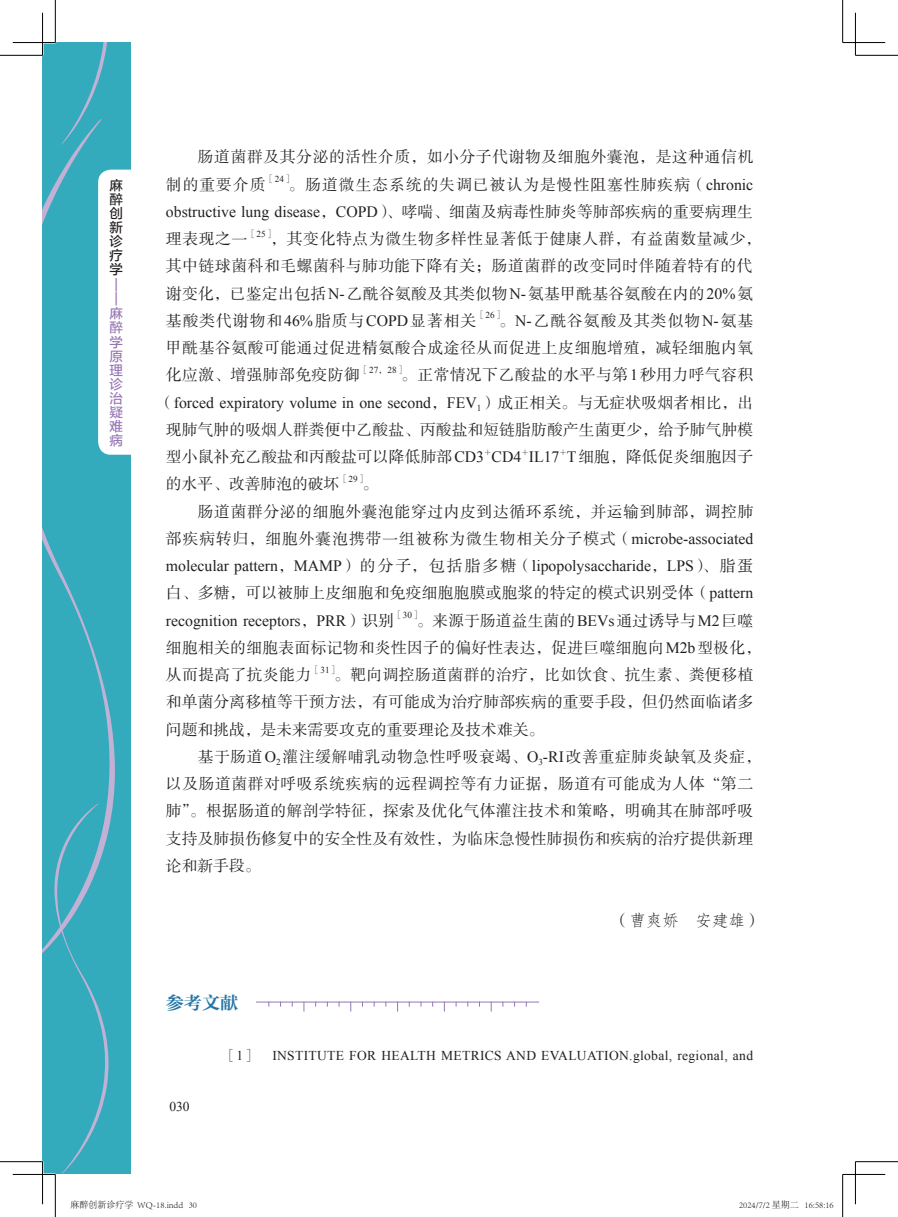
<style>
.page{position:relative;width:898px;height:1217px;background:#fff}
.page>*{position:absolute;margin:0;border:0;box-sizing:border-box;transform-origin:0 0}
.参考bt{font:18px "FZZYSK1 GBK1 0";color:#2274a7}
.落款{font:16.5px "FZFSK GBK1 0";color:#231f20}
.zw{font:15.75px/27.3px "FZSSK GBK1 0";letter-spacing:.025em;color:#231f20}
.zw-2{font:15.75px "Times New Roman";color:#231f20}
.zw-3{font:15.75px "FZSSK GBK1 0";color:#231f20}
.ck{font:13.5px "Times New Roman";letter-spacing:.025em;color:#231f20}
.t1{font:13.5px/14.1px "FZLTZHUNHJW GB1 0";color:#9676b4;text-align:justify}
.t2{font:13.5px/14.1px "FZLTZHUNHJW GB1 0";color:#231f20;text-align:justify}
.ck-2{font:13.5px "FZSSK GBK1 0";color:#231f20}
.zw-4{font:9.15px "FZSSK GBK1 0";color:#231f20}
.zw-5{font:9.15px "Times New Roman";color:#231f20}
.t3{font:300 9px "Adobe Song Std";color:#000}
.zw-6{font:7.35px "Sim Sun";color:#231f20}
.s1{font-family:"Times New Roman"}
.s2{font-family:"FZSSK GBK1 0"}
</style>
<div class="page">
<div style="left:43px;top:43px;width:88px;height:1131px;background:#33abbc"></div>
<div style="left:115px;top:169px;width:16px;height:285px;background:#fff"></div>
<svg style="left:55px;top:966px;width:54px;height:208px"></svg>
<svg style="left:55px;top:43px;width:52px;height:76px"></svg>
<svg style="left:43px;top:119px;width:72px;height:847px"></svg>
<hr style="left:256px;top:1001px;width:283px;height:1px;background:#9676b4">
<hr style="left:13px;top:41px;width:42px;height:3px;background:#fff">
<hr style="left:13px;top:1172px;width:42px;height:3px;background:#fff">
<hr style="left:41px;top:13px;width:3px;height:42px;background:#fff">
<hr style="left:41px;top:1161px;width:3px;height:42px;background:#fff">
<hr style="left:0;top:55px;width:43px;height:1px;background:#000">
<hr style="left:855px;top:55px;width:42px;height:1px;background:#000">
<hr style="left:0;top:1161px;width:43px;height:1px;background:#000">
<hr style="left:855px;top:1161px;width:42px;height:1px;background:#000">
<hr style="left:55px;top:0;width:1px;height:43px;background:#000">
<hr style="left:55px;top:1174px;width:1px;height:42px;background:#000">
<hr style="left:842px;top:0;width:1px;height:43px;background:#000">
<hr style="left:842px;top:1174px;width:1px;height:42px;background:#000">
<hr style="left:13px;top:42px;width:42px;height:1px;background:#000">
<hr style="left:842px;top:42px;width:42px;height:1px;background:#000">
<hr style="left:13px;top:1173px;width:42px;height:1px;background:#000">
<hr style="left:842px;top:1173px;width:42px;height:1px;background:#000">
<hr style="left:42px;top:13px;width:1px;height:42px;background:#000">
<hr style="left:42px;top:1161px;width:1px;height:42px;background:#000">
<hr style="left:854px;top:13px;width:1px;height:42px;background:#000">
<hr style="left:854px;top:1161px;width:1px;height:42px;background:#000">
<p class="t2" style="left:109px;top:178px;width:15px">麻醉创新诊疗学</p>
<p class="t1" style="left:123px;top:278px;width:29px;rotate:90deg">——</p>
<p class="t1" style="left:109px;top:307px;width:15px">麻醉学原理诊治疑难病</p>
<p class="zw" style="left:166px;top:144px;width:588px;text-indent:32px">肠道菌群及其分泌的活性介质，如小分子代谢物及细胞外囊泡，是这种通信机制的重要介质</p>
<p class="zw-4" style="left:265px;top:174px;width:29px">［<span class="s1">24</span>］</p>
<p class="zw" style="left:166px;top:171px;width:588px;text-align:justify;text-indent:123px">。肠道微生态系统的失调已被认为是慢性阻塞性肺疾病（<span class="s1">chronic obstructive lung disease</span>，<span class="s1">COPD</span>）、哮喘、细菌及病毒性肺炎等肺部疾病的重要病理生理表现之一</p>
<p class="zw-4" style="left:247px;top:229px;width:29px">［<span class="s1">25</span>］</p>
<p class="zw" style="left:166px;top:226px;width:596px;text-indent:104px">，其变化特点为微生物多样性显著低于健康人群，有益菌数量减少，其中链球菌科和毛螺菌科与肺功能下降有关；肠道菌群的改变同时伴随着特有的代谢变化，已鉴定出包括<span class="s1">N-</span>乙酰谷氨酸及其类似物<span class="s1">N-</span>氨基甲酰基谷氨酸在内的<span class="s1">20%</span>氨基酸类代谢物和<span class="s1">46%</span>脂质与<span class="s1">COPD</span>显著相关</p>
<p class="zw-4" style="left:476px;top:310px;width:29px">［<span class="s1">26</span>］</p>
<p class="zw" style="left:166px;top:308px;width:588px;text-align:justify;text-indent:333px">。<span class="s1">N-</span>乙酰谷氨酸及其类似物<span class="s1">N-</span>氨基甲酰基谷氨酸可能通过促进精氨酸合成途径从而促进上皮细胞增殖，减轻细胞内氧化应激、增强肺部免疫防御</p>
<p class="zw-5" style="left:360px;top:363px;width:47px"><span class="s2">［</span>27<span class="s2">，</span>28<span class="s2">］</span></p>
<p class="zw" style="left:401px;top:362px;width:353px">。正常情况下乙酸盐的水平与第<span class="s1">1</span>秒用力呼气容积</p>
<p class="zw-2" style="left:158px;top:392px;width:596px"><span class="s2">（</span>forced expiratory volume in one second<span class="s2">，</span>FEV<sub>1</sub><span class="s2">）成正相关。与无症状吸烟者相比，出</span></p>
<p class="zw" style="left:166px;top:416px;width:588px">现肺气肿的吸烟人群粪便中乙酸盐、丙酸盐和短链脂肪酸产生菌更少，给予肺气肿模</p>
<p class="zw" style="left:166px;top:444px;width:319px">型小鼠补充乙酸盐和丙酸盐可以降低肺部<span class="s1">CD3</span></p>
<p class="zw-6" style="left:484px;top:448px;width:9px">＋</p>
<p class="zw-2" style="left:491px;top:446px;width:31px">CD4</p>
<p class="zw-6" style="left:521px;top:448px;width:9px">＋</p>
<p class="zw-2" style="left:528px;top:446px;width:32px">IL17</p>
<p class="zw-6" style="left:559px;top:448px;width:9px">＋</p>
<p class="zw" style="left:566px;top:444px;width:188px"><span class="s1">T</span>细胞，降低促炎细胞因子</p>
<p class="zw-3" style="left:166px;top:475px;width:175px">的水平、改善肺泡的破坏</p>
<p class="zw-4" style="left:339px;top:474px;width:29px">［<span class="s1">29</span>］</p>
<p class="zw" style="left:362px;top:471px;width:17px">。</p>
<p class="zw" style="left:166px;top:498px;width:588px;text-align:justify;text-indent:32px">肠道菌群分泌的细胞外囊泡能穿过内皮到达循环系统，并运输到肺部，调控肺部疾病转归，细胞外囊泡携带一组被称为微生物相关分子模式（<span class="s1">microbe-associated molecular pattern</span>，<span class="s1">MAMP</span>）的分子，包括脂多糖（<span class="s1">lipopolysaccharide</span>，<span class="s1">LPS</span>）、脂蛋白、多糖，可以被肺上皮细胞和免疫细胞胞膜或胞浆的特定的模式识别受体（<span class="s1">pattern recognition receptors</span>，<span class="s1">PRR</span>）识别</p>
<p class="zw-4" style="left:393px;top:610px;width:29px">［<span class="s1">30</span>］</p>
<p class="zw" style="left:166px;top:607px;width:596px;text-indent:251px">。来源于肠道益生菌的<span class="s1">BEVs</span>通过诱导与<span class="s1">M2</span>巨噬细胞相关的细胞表面标记物和炎性因子的偏好性表达，促进巨噬细胞向<span class="s1">M2b</span>型极化，从而提高了抗炎能力</p>
<p class="zw-4" style="left:311px;top:664px;width:29px">［<span class="s1">31</span>］</p>
<p class="zw" style="left:166px;top:662px;width:588px;text-align:justify;text-indent:168px">。靶向调控肠道菌群的治疗，比如饮食、抗生素、粪便移植和单菌分离移植等干预方法，有可能成为治疗肺部疾病的重要手段，但仍然面临诸多问题和挑战，是未来需要攻克的重要理论及技术难关。</p>
<p class="zw" style="left:166px;top:743px;width:596px;text-indent:32px">基于肠道<span class="s1">O</span><sub>2</sub> 灌注缓解哺乳动物急性呼吸衰竭、<span class="s1">O</span><sub>3</sub><span class="s1">-RI</span>改善重症肺炎缺氧及炎症，以及肠道菌群对呼吸系统疾病的远程调控等有力证据，肠道有可能成为人体“第二肺”。根据肠道的解剖学特征，探索及优化气体灌注技术和策略，明确其在肺部呼吸支持及肺损伤修复中的安全性及有效性，为临床急慢性肺损伤和疾病的治疗提供新理论和新手段。</p>
<p class="落款" style="left:612px;top:911px;width:150px">（曹爽娇　安建雄）</p>
<p class="参考bt" style="left:166px;top:992px;width:73px">参考文献</p>
<p class="ck-2" style="left:223px;top:1047px;width:35px">［<span class="s1">1</span>］</p>
<p class="ck" style="left:272px;top:1045px;width:482px">INSTITUTE FOR HEALTH METRICS AND EVALUATION.global, regional, and</p>
<p class="ck" style="left:169px;top:1097px;width:22px">030</p>
<p class="t3" style="left:70px;top:1199px;width:128px">麻醉创新诊疗学 WQ-18.indd 30</p>
<p class="t3" style="left:738px;top:1199px;width:96px">2024/7/2 星期二 16:58:16</p>
</div>
